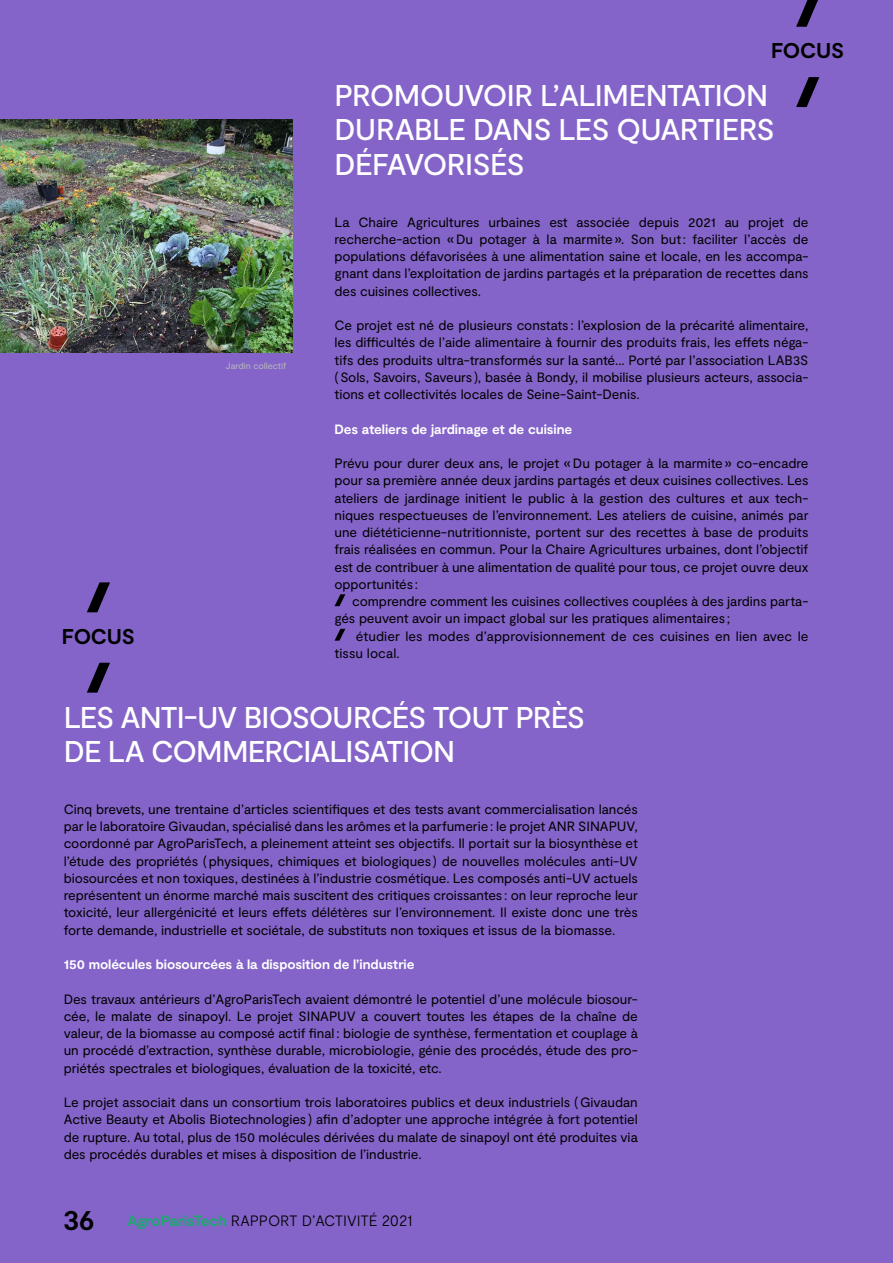
<style>
.page{position:relative;width:893px;height:1263px;background:#8464c8}
.page>*{position:absolute;margin:0;border:0;box-sizing:border-box;transform-origin:0 0}
.t1{font:500 30px/34.5px "Moderat";letter-spacing:-.03em;color:#fff}
.t2{font:700 27px "Moderat";color:#000}
.t3{font:700 21.3px "Moderat";letter-spacing:-.01em;color:#000}
.t4{font:300 15px "Moderat";letter-spacing:-.01em;color:#000}
.t5{font:13.5px/17.2px "Moderat";letter-spacing:-.005em;color:#000;text-align:justify}
.t6{font:700 13.5px "Moderat";letter-spacing:-.005em;color:#fff}
.t7{font:9px "Moderat";letter-spacing:-.005em;color:#b5b8bb}
.s1{font-weight:700;color:#1aaa6d}
</style>
<div class="page">
<svg style="left:335px;top:594px;width:10px;height:12px"></svg>
<svg style="left:335px;top:629px;width:10px;height:12px"></svg>
<svg style="left:796px;top:0;width:22px;height:27px"></svg>
<svg style="left:796px;top:77px;width:23px;height:30px"></svg>
<svg style="left:87px;top:582px;width:23px;height:30px"></svg>
<svg style="left:87px;top:663px;width:23px;height:30px"></svg>
<img style="left:0;top:119px;width:293px;height:234px">
<p class="t3" style="left:771px;top:39px;width:74px">FOCUS</p>
<p class="t3" style="left:62px;top:624px;width:74px">FOCUS</p>
<p class="t7" style="left:226px;top:360px;width:62px">Jardin collectif</p>
<p class="t1" style="left:335px;top:79px;width:442px">PROMOUVOIR L’ALIMENTATION<br>DURABLE DANS LES QUARTIERS<br>DÉFAVORISÉS</p>
<p class="t5" style="left:335px;top:214px;width:475px">La Chaire Agricultures urbaines est associée depuis 2021 au projet de recherche-action « Du potager à la marmite ». Son but : faciliter l’accès de populations défavorisées à une alimentation saine et locale, en les accompa&shy;gnant dans l’exploitation de jardins partagés et la préparation de recettes dans des cuisines collectives.</p>
<p class="t5" style="left:335px;top:317px;width:475px">Ce projet est né de plusieurs constats : l’explosion de la précarité alimentaire, les difficultés de l’aide alimentaire à fournir des produits frais, les effets néga&shy;tifs des produits ultra-transformés sur la santé... Porté par l’association LAB3S ( Sols, Savoirs, Saveurs ), basée à Bondy, il mobilise plusieurs acteurs, associa&shy;tions et collectivités locales de Seine-Saint-Denis.</p>
<p class="t6" style="left:335px;top:421px;width:239px">Des ateliers de jardinage et de cuisine</p>
<p class="t5" style="left:335px;top:455px;width:475px">Prévu pour durer deux ans, le projet « Du potager à la marmite » co-encadre pour sa première année deux jardins partagés et deux cuisines collectives. Les ateliers de jardinage initient le public à la gestion des cultures et aux tech&shy;niques respectueuses de l’environnement. Les ateliers de cuisine, animés par une diététicienne-nutritionniste, portent sur des recettes à base de produits frais réalisées en commun. Pour la Chaire Agricultures urbaines, dont l’objectif est de contribuer à une alimentation de qualité pour tous, ce projet ouvre deux opportunités :</p>
<p class="t5" style="left:335px;top:593px;width:475px;text-indent:18px">comprendre comment les cuisines collectives couplées à des jardins parta&shy;gés peuvent avoir un impact global sur les pratiques alimentaires ;</p>
<p class="t5" style="left:335px;top:628px;width:475px;text-indent:21px">étudier les modes d’approvisionnement de ces cuisines en lien avec le tissu local.</p>
<p class="t1" style="left:64px;top:701px;width:523px">LES ANTI-UV BIOSOURCÉS TOUT PRÈS</p>
<p class="t1" style="left:64px;top:735px;width:393px">DE LA COMMERCIALISATION</p>
<p class="t5" style="left:64px;top:801px;width:576px">Cinq brevets, une trentaine d’articles scientifiques et des tests avant commercialisation lancés par le laboratoire Givaudan, spécialisé dans les arômes et la parfumerie : le projet ANR SINAPUV, coordonné par AgroParisTech, a pleinement atteint ses objectifs. Il portait sur la biosynthèse et l’étude des propriétés ( physiques, chimiques et biologiques ) de nouvelles molécules anti-UV biosourcées et non toxiques, destinées à l’industrie cosmétique. Les composés anti-UV actuels représentent un énorme marché mais suscitent des critiques croissantes : on leur reproche leur toxicité, leur allergénicité et leurs effets délétères sur l’environnement. Il existe donc une très forte demande, industrielle et sociétale, de substituts non toxiques et issus de la biomasse.</p>
<p class="t6" style="left:64px;top:956px;width:352px">150 molécules biosourcées à la disposition de l’industrie</p>
<p class="t5" style="left:64px;top:991px;width:576px">Des travaux antérieurs d’AgroParisTech avaient démontré le potentiel d’une molécule biosour&shy;cée, le malate de sinapoyl. Le projet SINAPUV a couvert toutes les étapes de la chaîne de valeur, de la biomasse au composé actif final : biologie de synthèse, fermentation et couplage à un procédé d’extraction, synthèse durable, microbiologie, génie des procédés, étude des pro&shy;priétés spectrales et biologiques, évaluation de la toxicité, etc.</p>
<p class="t5" style="left:64px;top:1094px;width:576px">Le projet associait dans un consortium trois laboratoires publics et deux industriels ( Givaudan Active Beauty et Abolis Biotechnologies ) afin d’adopter une approche intégrée à fort potentiel de rupture. Au total, plus de 150 molécules dérivées du malate de sinapoyl ont été produites via des procédés durables et mises à disposition de l’industrie.</p>
<p class="t2" style="left:63px;top:1204px;width:33px">36</p>
<p class="t4" style="left:127px;top:1212px;width:287px"><span class="s1">AgroParisTech</span> RAPPORT D’ACTIVITÉ 2021</p>
</div>
